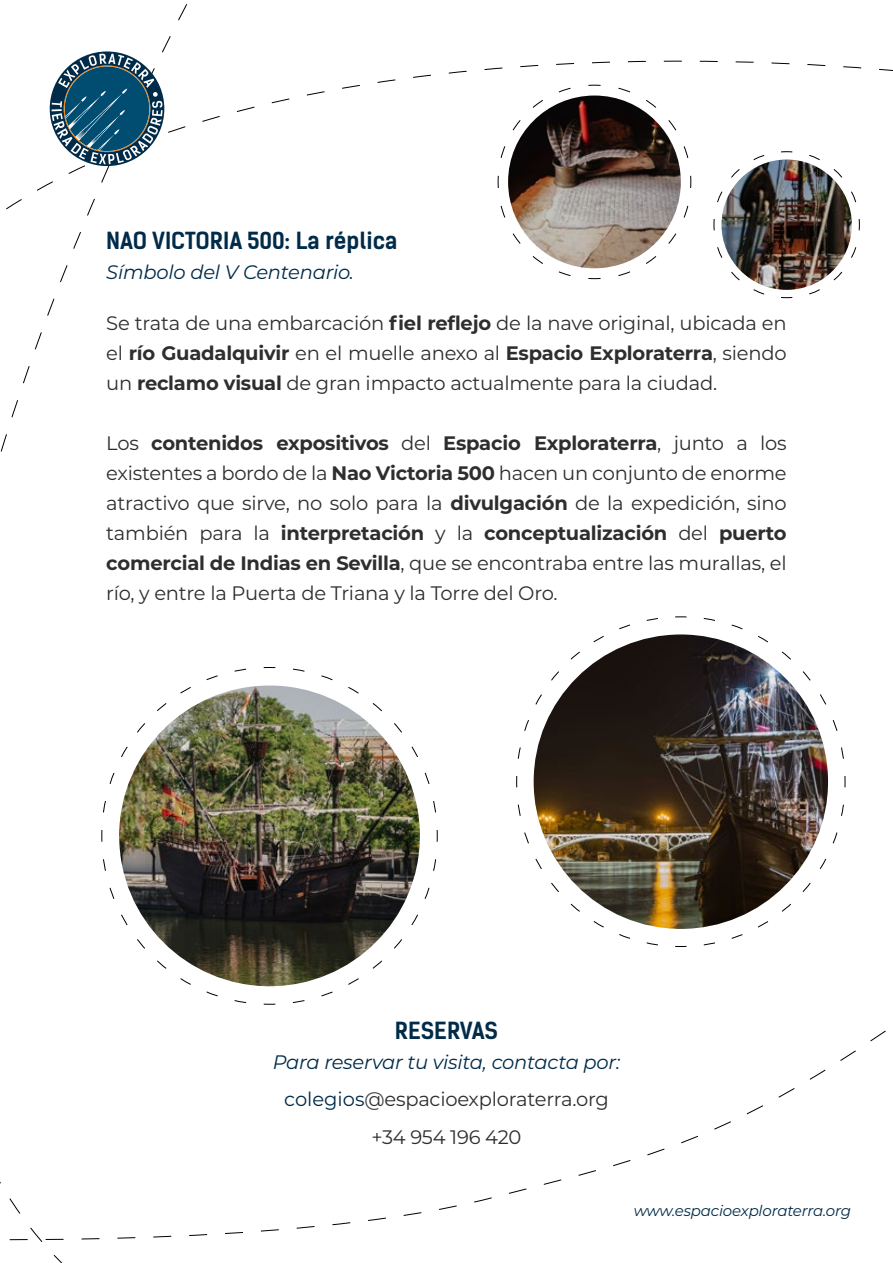
<style>
.page{position:relative;width:893px;height:1263px;background:#fff}
.page>*{position:absolute;margin:0;border:0;box-sizing:border-box;transform-origin:0 0}
.t1{font:700 22.5px "Kelson Sans";color:#002b49}
.t2{font:19.5px/30px "Montserrat";letter-spacing:-.01em;color:#2e2e2f;text-align:justify}
.t3{font:italic 19.5px "Montserrat";letter-spacing:-.01em;color:#002b49}
.t4{font:italic 15px "Montserrat";letter-spacing:-.01em;color:#002b49}
.s1{font-weight:700}
.s2{font-style:italic;color:#002b49}
.s3{color:#002b49}
</style>
<div class="page">
<svg style="left:6px;top:6px;width:887px;height:243px"></svg>
<svg style="left:50px;top:51px;width:114px;height:115px"></svg>
<img style="left:101px;top:667px;width:337px;height:338px">
<img style="left:516px;top:616px;width:329px;height:331px">
<img style="left:714px;top:151px;width:146px;height:147px">
<svg style="left:498px;top:85px;width:193px;height:194px"></svg>
<p class="t1" style="left:106px;top:226px;width:293px">NAO VICTORIA 500: La réplica</p>
<p class="t3" style="left:106px;top:258px;width:249px">Símbolo del V Centenario.</p>
<p class="t2" style="left:106px;top:307px;width:682px">Se trata de una embarcación <span class="s1">fiel reflejo</span> de la nave original, ubicada en el <span class="s1">río Guadalquivir</span> en el muelle anexo al <span class="s1">Espacio Exploraterra</span>, siendo un <span class="s1">reclamo visual</span> de gran impacto actualmente para la ciudad.</p>
<p class="t2" style="left:106px;top:427px;width:682px">Los <span class="s1">contenidos expositivos</span> del <span class="s1">Espacio Exploraterra</span>, junto a los existentes a bordo de la <span class="s1">Nao Victoria 500</span> hacen un conjunto de enorme atractivo que sirve, no solo para la <span class="s1">divulgación</span> de la expedición, sino también para la <span class="s1">interpretación</span> y la <span class="s1">conceptualización</span> del <span class="s1">puerto comercial de Indias en Sevilla</span>, que se encontraba entre las murallas, el río, y entre la Puerta de Triana y la Torre del Oro.</p>
<p class="t1" style="left:395px;top:1016px;width:105px">RESERVAS</p>
<p class="t2" style="left:273px;top:1042px;width:349px;line-height:37.5px;text-align:center"><span class="s2">Para reservar tu visita, contacta por: </span><span class="s3">colegios</span>@espacioexploraterra.org +34 954 196 420</p>
<p class="t4" style="left:634px;top:1200px;width:219px">www.espacioexploraterra.org</p>
</div>
